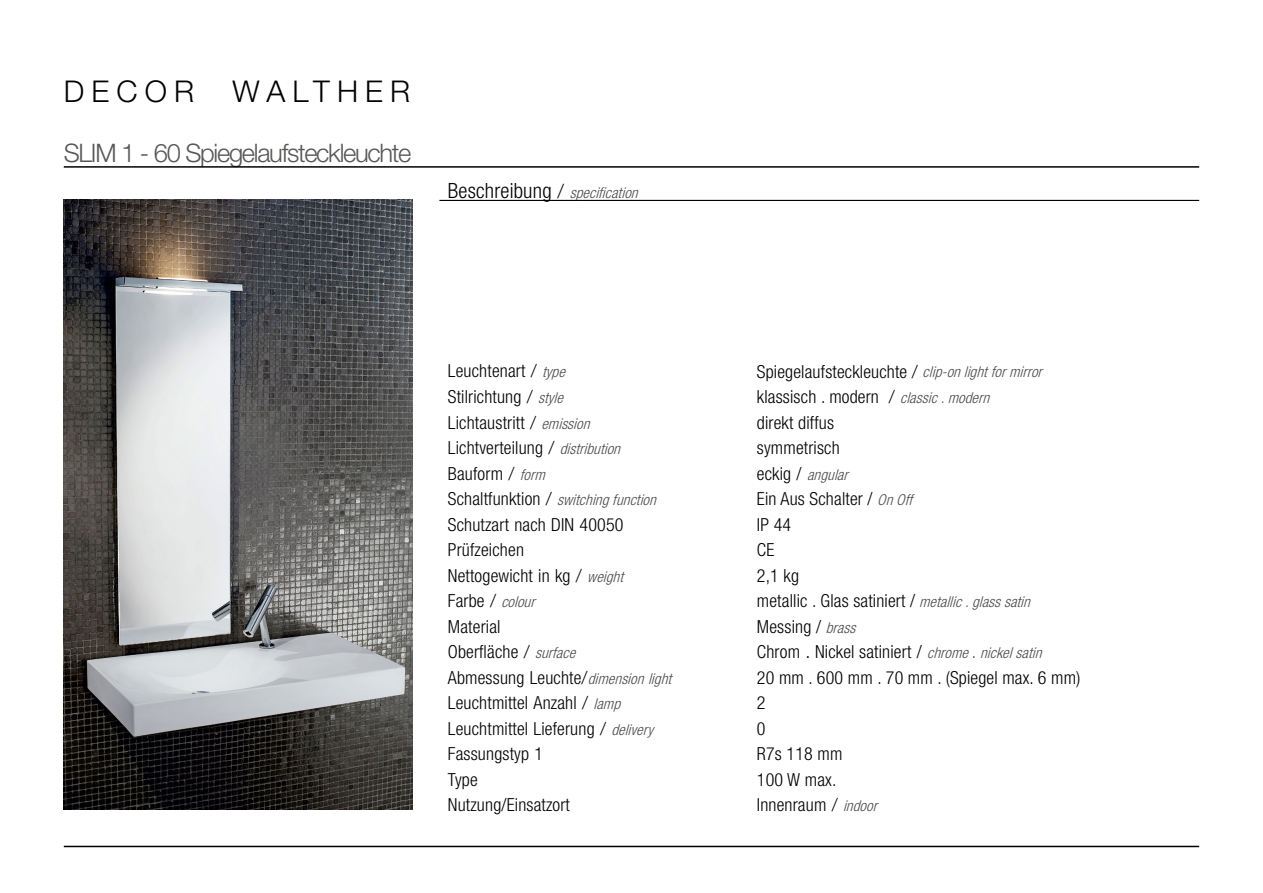
<style>
.page{position:relative;width:1263px;height:893px;background:#fff}
.page>*{position:absolute;margin:0;border:0;box-sizing:border-box;transform-origin:0 0}
.t1{font:300 30px "Helvetica Neue LT Std";letter-spacing:.24em;color:#000}
.t2{font:300 25.5px "Helvetica Neue LT Std";letter-spacing:-.05em;color:#575756}
.t3{font:300 condensed 18px/25.5px "Helvetica Neue LT Std";letter-spacing:.01em;color:#000}
.t4{font:italic 300 condensed 15px "Helvetica Neue LT Std";color:#4a4a49}
.s1{font-style:normal;font-size:21px;color:#000}
.s2{font-style:normal;font-stretch:normal;font-size:19.5px;color:#000}
.s3{font-stretch:normal}
.s4{font-style:italic;font-size:15px;color:#4a4a49}
.s5{font-style:normal;font-size:18px;color:#000}
.s6{font-style:normal;font-stretch:normal;font-size:18px;color:#000}
.s7{color:#4a4a49}
</style>
<div class="page">
<hr style="left:64px;top:166px;width:1135px;height:2px;background:#000">
<hr style="left:64px;top:846px;width:1135px;height:1px;background:#000">
<hr style="left:439px;top:200px;width:760px;height:1px;background:#000">
<img style="left:64px;top:200px;width:349px;height:610px">
<h1 class="t1" style="left:64px;top:73px;width:132px">Decor</h1>
<h1 class="t1" style="left:233px;top:73px;width:179px">Walther</h1>
<h2 class="t2" style="left:64px;top:137px;width:349px">Slim 1 - 60 Spiegelaufsteckleuchte</h2>
<p class="t4" style="left:448px;top:184px;width:196px"><span class="s1">Beschreibung</span> <span class="s2">/</span> specification</p>
<p class="t3" style="left:448px;top:358px;width:178px">Leuchtenart <span class="s3">/</span> <span class="s4">type<br></span>Stilrichtung <span class="s3">/</span> <span class="s4">style<br></span>Lichtaustritt <span class="s3">/</span> <span class="s4">emission<br></span>Lichtverteilung <span class="s3">/</span> <span class="s4">distribution<br></span>Bauform <span class="s3">/</span> <span class="s4">form</span></p>
<p class="t4" style="left:448px;top:491px;width:214px"><span class="s5">S c h a l t f u n k t i o n</span> <span class="s6">/</span> switchingfunction</p>
<p class="t3" style="left:448px;top:511px;width:181px">Schutzart nach DIN 40050<br>Prüfzeichen<br>Nettogewicht in kg <span class="s3">/</span> <span class="s4">weight</span></p>
<p class="t4" style="left:448px;top:593px;width:93px"><span class="s5">F a r b e</span> <span class="s6">/</span> colour</p>
<p class="t3" style="left:448px;top:613px;width:229px">Material<br>Oberfläche <span class="s3">/</span> <span class="s4">surface<br></span>Abmessung Leuchte<span class="s3">/</span><span class="s4">dimensionlight<br></span>Leuchtmittel Anzahl <span class="s3">/</span> <span class="s4">lamp<br></span>Leuchtmittel Lieferung <span class="s3">/</span> <span class="s4">delivery<br></span>Fassungstyp 1<br>Type<br>Nutzung/Einsatzort</p>
<p class="t3" style="left:757px;top:358px;width:291px">Spiegelaufsteckleuchte <span class="s3">/</span> <span class="s4">clip-onlightformirror </span>klassisch . modern <span class="s3">/</span> <span class="s4">classic.modern<br></span>direkt diffus<br>symmetrisch</p>
<p class="t4" style="left:757px;top:466px;width:97px"><span class="s5">eckig /</span> angular</p>
<p class="t3" style="left:757px;top:486px;width:325px">Ein Aus Schalter / <span class="s4">OnOff<br></span>IP 44<br>CE<br>2,1 kg<br>metallic . Glas satiniert / <span class="s4">metallic.glasssatin<br></span>Messing / <span class="s4">brass<br></span>Chrom <span class="s3">.</span> Nickel satiniert / <span class="s4">chrome</span><span class="s7">.</span> <span class="s4">nickelsatin<br></span>20 mm . 600 mm . 70 mm . (Spiegel max. 6 mm)<br>2<br>0<br>R7s 118 mm<br>100 W max.<br>Innenraum <span class="s3">/</span> <span class="s4">indoor</span></p>
</div>
